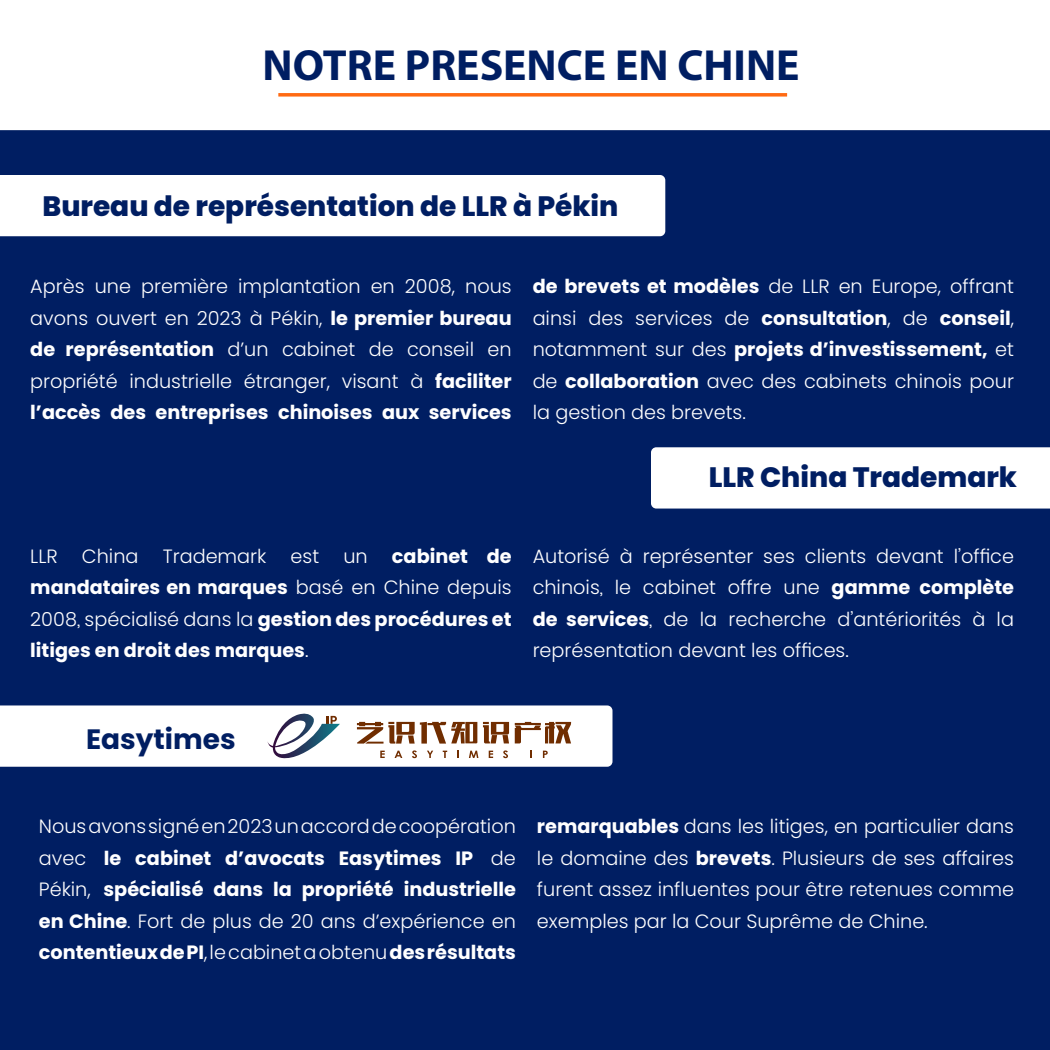
<style>
.page{position:relative;width:1050px;height:1050px;background:#fff}
.page>*{position:absolute;margin:0;border:0;box-sizing:border-box;transform-origin:0 0}
.t1{font:700 43.75px "Myriad Pro";color:#001e62}
.t2{font:800 28px "Poppins";color:#001e62}
.t3{font:700 28px "Poppins";color:#001e62}
.t4{font:300 19.25px/31.5px "Poppins";color:#fff;text-align:justify}
.t5{font:700 19.25px/31.5px "Poppins";color:#fff;text-align:justify}
.s1{font-weight:700}
.s2{font-weight:300}
</style>
<div class="page">
<div style="left:0;top:130px;width:1050px;height:920px;background:#001e62"></div>
<svg style="left:278px;top:93px;width:509px;height:4px;background:#ff7c2f"></svg>
<svg style="left:0;top:705px;width:612px;height:62px"></svg>
<svg style="left:651px;top:447px;width:399px;height:62px"></svg>
<svg style="left:0;top:175px;width:665px;height:61px"></svg>
<h1 class="t1" style="left:262px;top:37px;width:539px">NOTRE PRESENCE EN CHINE</h1>
<h2 class="t2" style="left:43px;top:190px;width:577px">Bureau de représentation de LLR à Pékin</h2>
<p class="t4" style="left:30px;top:271px;width:483px">Après une première implantation en 2008, nous avons ouvert en 2023 à Pékin, <span class="s1">le premier bureau de représentation</span> d’un cabinet de conseil en propriété industrielle étranger, visant à <span class="s1">faciliter l’accès des entreprises chinoises aux services</span></p>
<p class="t4" style="left:533px;top:271px;width:483px"><span class="s1">de brevets et modèles</span> de LLR en Europe, offrant ainsi des services de <span class="s1">consultation</span>, de <span class="s1">conseil</span>, notamment sur des <span class="s1">projets d’investissement,</span> et de <span class="s1">collaboration</span> avec des cabinets chinois pour la gestion des brevets.</p>
<h2 class="t2" style="left:709px;top:460px;width:310px">LLR China Trademark</h2>
<p class="t5" style="left:30px;top:540px;width:483px;text-indent:362px">cabinet de mandataires en marques <span class="s2">basé en Chine depuis 2008, spécialisé dans la</span> gestion des procédures et litiges en droit des marques<span class="s2">.</span></p>
<p class="t4" style="left:533px;top:540px;width:483px">Autorisé à représenter ses clients devant l’office chinois, le cabinet offre une <span class="s1">gamme complète de services</span>, de la recherche d’antériorités à la représentation devant les offices.</p>
<p class="t4" style="left:30px;top:540px;width:29px">LLR</p>
<p class="t4" style="left:82px;top:540px;width:58px">China</p>
<p class="t4" style="left:163px;top:540px;width:105px">Trademark</p>
<p class="t4" style="left:291px;top:540px;width:30px">est</p>
<p class="t4" style="left:343px;top:540px;width:26px">un</p>
<h2 class="t3" style="left:86px;top:723px;width:151px">Easytimes</h2>
<p class="t4" style="left:39px;top:811px;width:479px">Nous avons signé en 2023 un accord de coopération avec <span class="s1">le cabinet d’avocats Easytimes IP</span> de Pékin, <span class="s1">spécialisé dans la propriété industrielle en Chine</span>. Fort de plus de 20 ans d’expérience en <span class="s1">contentieux de PI</span>, le cabinet a obtenu <span class="s1">des résultats</span></p>
<p class="t4" style="left:537px;top:811px;width:479px"><span class="s1">remarquables</span> dans les litiges, en particulier dans le domaine des <span class="s1">brevets</span>. Plusieurs de ses affaires furent assez influentes pour être retenues comme exemples par la Cour Suprême de Chine.</p>
</div>
